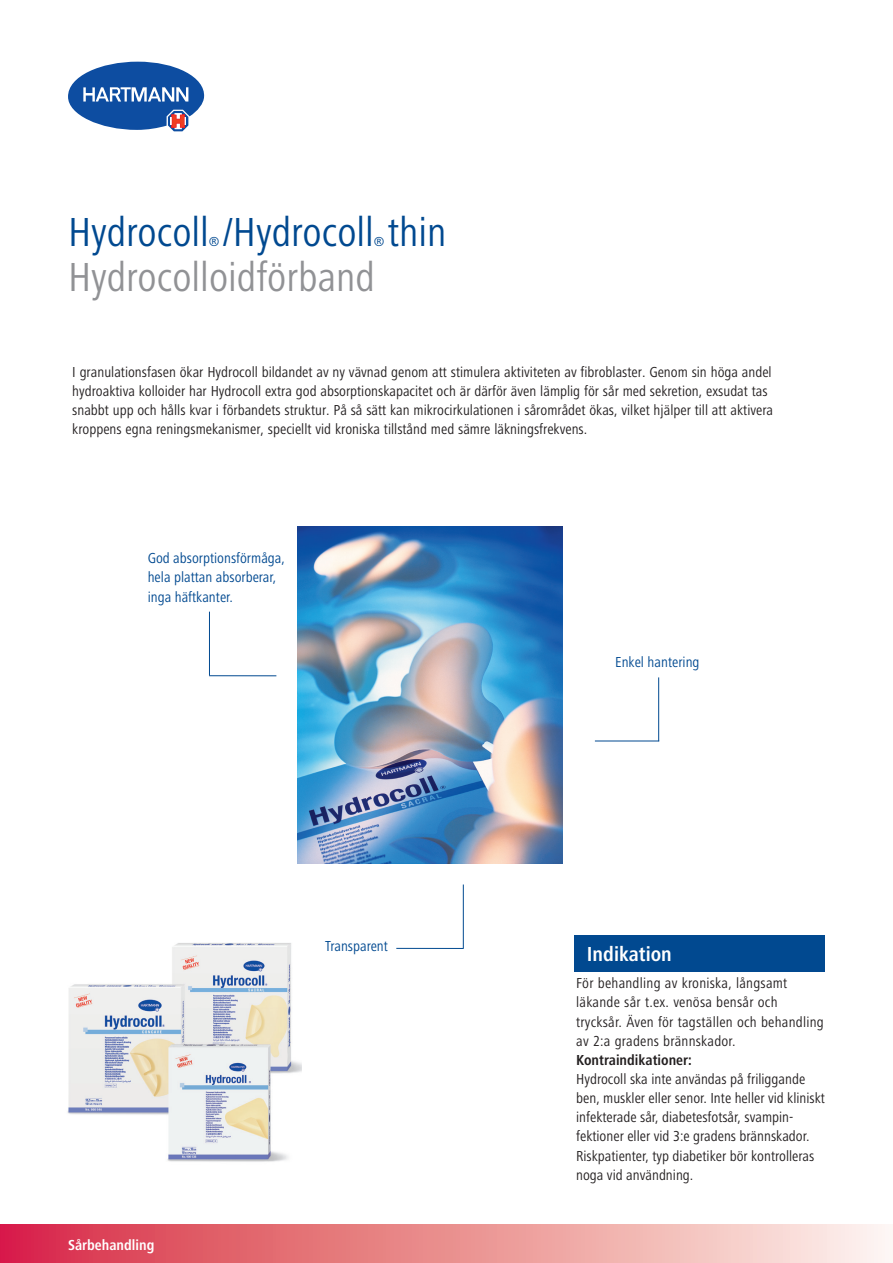
<style>
.page{position:relative;width:893px;height:1263px;background:#fff}
.page>*{position:absolute;margin:0;border:0;box-sizing:border-box;transform-origin:0 0}
.t1{font:condensed 42px "Frutiger Next LTCE";color:#014990}
.t2{font:condensed 42px "Frutiger Next LTCE";color:#919295}
.t3{font:700 condensed 21px "Frutiger Next LTCE";color:#fff}
.subs{font:condensed 15px/19.2px "Frutiger Next LTCE";color:#231f20}
.t4{font:condensed 15px/19.2px "Frutiger Next LTCE";color:#014990}
.t5{font:700 condensed 15px "Frutiger Next LTCE";color:#231f20}
.t6{font:700 condensed 15px "Frutiger Next LTCE";color:#fff}
.t7{font:condensed 13.5px "Frutiger Next LTCE";color:#014990}
</style>
<div class="page">
<div style="left:0;top:1225px;width:893px;height:38px;background:linear-gradient(to right,#d72940,#fdf6e8)"></div>
<svg style="left:68px;top:62px;width:136px;height:69px"></svg>
<div style="left:574px;top:935px;width:251px;height:37px;background:#014990"></div>
<hr style="left:658px;top:677px;width:1px;height:64px;background:#014990">
<hr style="left:595px;top:740px;width:64px;height:1px;background:#014990">
<hr style="left:463px;top:884px;width:1px;height:64px;background:#014990">
<hr style="left:396px;top:948px;width:68px;height:1px;background:#014990">
<img style="left:298px;top:526px;width:265px;height:337px">
<img style="left:67px;top:943px;width:234px;height:219px">
<hr style="left:209px;top:612px;width:1px;height:63px;background:#014990">
<hr style="left:209px;top:675px;width:67px;height:1px;background:#014990">
<p class="t1" style="left:68px;top:209px;width:380px">Hydrocoll /Hydrocoll thin</p>
<p class="t7" style="left:209px;top:234px;width:12px">®</p>
<p class="t7" style="left:374px;top:234px;width:12px">®</p>
<p class="t2" style="left:68px;top:254px;width:308px">Hydrocolloidförband</p>
<p class="subs" style="left:72px;top:362px;width:702px">I granulationsfasen ökar Hydrocoll bildandet av ny vävnad genom att stimulera aktiviteten av fibroblaster. Genom sin höga andel hydroaktiva kolloider har Hydrocoll extra god absorptionskapacitet och är därför även lämplig för sår med sekretion, exsudat tas snabbt upp och hålls kvar i förbandets struktur. På så sätt kan mikrocirkulationen i sårområdet ökas, vilket hjälper till att aktivera kroppens egna reningsmekanismer, speciellt vid kroniska tillstånd med sämre läkningsfrekvens.</p>
<p class="t4" style="left:148px;top:549px;width:139px">God absorptionsförmåga, hela plattan absorberar,</p>
<p class="t4" style="left:148px;top:587px;width:87px">inga häftkanter.</p>
<p class="t6" style="left:68px;top:1236px;width:88px">Sårbehandling</p>
<p class="t4" style="left:325px;top:936px;width:64px">Transparent</p>
<p class="t4" style="left:615px;top:652px;width:86px">Enkel hantering</p>
<p class="t3" style="left:587px;top:942px;width:87px">Indikation</p>
<p class="subs" style="left:576px;top:974px;width:249px">För behandling av kroniska, långsamt läkande sår t.ex. venösa bensår och trycksår. Även för tagställen och behandling av 2:a gradens brännskador.</p>
<p class="t5" style="left:576px;top:1051px;width:117px">Kontraindikationer:</p>
<p class="subs" style="left:576px;top:1069px;width:250px">Hydrocoll ska inte användas på friliggande ben, muskler eller senor. Inte heller vid kliniskt infekterade sår, diabetesfotsår, svampin&shy;fektioner eller vid 3:e gradens brännskador.<br>Riskpatienter, typ diabetiker bör kontrolleras noga vid användning.</p>
</div>
